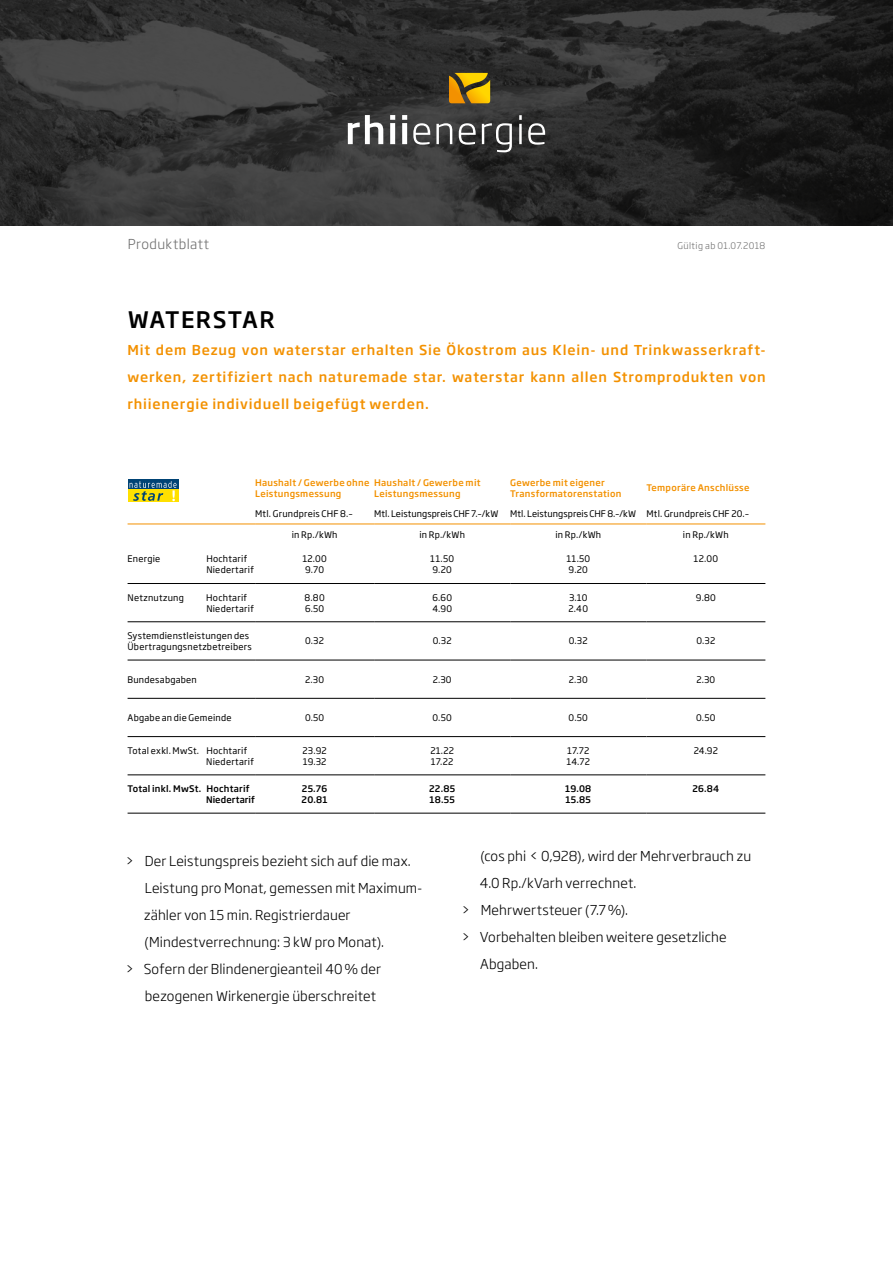
<style>
.page{position:relative;width:893px;height:1263px;background:#fff}
.page>*{position:absolute;margin:0;border:0;box-sizing:border-box;transform-origin:0 0}
.t1{font:500 22.5px "Soho Gothic Pro";letter-spacing:.055em;color:#000}
.t2{font:300 13.5px "Soho Gothic Pro";letter-spacing:.01em;color:#000}
.t3{font:500 13.5px/27px "Soho Gothic Pro";letter-spacing:.06em;color:#f39100;text-align:justify}
.t4{font:300 13.5px "Soho Gothic Pro";letter-spacing:.03em;color:#6e6e6e}
.t5{font:9px/10.8px "Soho Gothic Pro";letter-spacing:.025em;color:#000}
.t6{font:500 9px/10.8px "Soho Gothic Pro";letter-spacing:.03em;color:#f39100}
.t7{font:500 9px/10.8px "Soho Gothic Pro";letter-spacing:.025em;color:#000}
.t8{font:9px "Soho Gothic Pro";letter-spacing:.005em;color:#000}
.t9{font:300 9px "Soho Gothic Pro";letter-spacing:.04em;color:#6e6e6e}
</style>
<div class="page">
<svg style="left:0;top:0;width:893px;height:225px;background:#2e2e2e"></svg>
<svg style="left:448px;top:73px;width:42px;height:30px"></svg>
<svg style="left:348px;top:115px;width:35px;height:29px"></svg>
<svg style="left:390px;top:115px;width:5px;height:29px"></svg>
<svg style="left:402px;top:115px;width:5px;height:29px"></svg>
<svg style="left:413px;top:123px;width:17px;height:22px"></svg>
<svg style="left:436px;top:123px;width:16px;height:21px"></svg>
<svg style="left:459px;top:123px;width:17px;height:22px"></svg>
<svg style="left:482px;top:123px;width:30px;height:29px"></svg>
<hr style="left:519px;top:124px;width:3px;height:20px;background:#fff">
<svg style="left:519px;top:115px;width:3px;height:5px"></svg>
<svg style="left:528px;top:123px;width:17px;height:22px"></svg>
<hr style="left:128px;top:524px;width:127px;height:1px;background:#f39100">
<hr style="left:255px;top:524px;width:119px;height:1px;background:#f39100">
<hr style="left:374px;top:524px;width:136px;height:1px;background:#f39100">
<hr style="left:510px;top:524px;width:136px;height:1px;background:#f39100">
<hr style="left:646px;top:524px;width:119px;height:1px;background:#f39100">
<hr style="left:128px;top:813px;width:127px;height:1px;background:#000">
<hr style="left:255px;top:813px;width:119px;height:1px;background:#000">
<hr style="left:374px;top:813px;width:136px;height:1px;background:#000">
<hr style="left:510px;top:813px;width:136px;height:1px;background:#000">
<hr style="left:646px;top:813px;width:119px;height:1px;background:#000">
<hr style="left:128px;top:621px;width:127px;height:1px;background:#000">
<hr style="left:255px;top:621px;width:119px;height:1px;background:#000">
<hr style="left:374px;top:621px;width:136px;height:1px;background:#000">
<hr style="left:510px;top:621px;width:136px;height:1px;background:#000">
<hr style="left:646px;top:621px;width:119px;height:1px;background:#000">
<hr style="left:128px;top:660px;width:127px;height:1px;background:#000">
<hr style="left:255px;top:660px;width:119px;height:1px;background:#000">
<hr style="left:374px;top:660px;width:136px;height:1px;background:#000">
<hr style="left:510px;top:660px;width:136px;height:1px;background:#000">
<hr style="left:646px;top:660px;width:119px;height:1px;background:#000">
<hr style="left:128px;top:698px;width:127px;height:1px;background:#000">
<hr style="left:255px;top:698px;width:119px;height:1px;background:#000">
<hr style="left:374px;top:698px;width:136px;height:1px;background:#000">
<hr style="left:510px;top:698px;width:136px;height:1px;background:#000">
<hr style="left:646px;top:698px;width:119px;height:1px;background:#000">
<hr style="left:128px;top:736px;width:127px;height:1px;background:#000">
<hr style="left:255px;top:736px;width:119px;height:1px;background:#000">
<hr style="left:374px;top:736px;width:136px;height:1px;background:#000">
<hr style="left:510px;top:736px;width:136px;height:1px;background:#000">
<hr style="left:646px;top:736px;width:119px;height:1px;background:#000">
<hr style="left:128px;top:775px;width:127px;height:1px;background:#000">
<hr style="left:255px;top:775px;width:119px;height:1px;background:#000">
<hr style="left:374px;top:775px;width:136px;height:1px;background:#000">
<hr style="left:510px;top:775px;width:136px;height:1px;background:#000">
<hr style="left:646px;top:775px;width:119px;height:1px;background:#000">
<hr style="left:128px;top:583px;width:127px;height:1px;background:#000">
<hr style="left:255px;top:583px;width:119px;height:1px;background:#000">
<hr style="left:374px;top:583px;width:136px;height:1px;background:#000">
<hr style="left:510px;top:583px;width:136px;height:1px;background:#000">
<hr style="left:646px;top:583px;width:119px;height:1px;background:#000">
<div style="left:128px;top:479px;width:51px;height:24px;background:#ffe000"></div>
<svg style="left:128px;top:480px;width:50px;height:9px"></svg>
<svg style="left:130px;top:481px;width:47px;height:20px"></svg>
<h2 class="t4" style="left:128px;top:233px;width:83px">Produktblatt</h2>
<p class="t9" style="left:677px;top:238px;width:89px">Gültig ab 01.07.2018</p>
<h1 class="t1" style="left:128px;top:302px;width:148px">WATERSTAR</h1>
<h2 class="t3" style="left:128px;top:336px;width:640px">Mit dem Bezug von waterstar erhalten Sie Ökostrom aus Klein- und Trinkwasserkraft&shy;werken, zertifiziert nach naturemade star. waterstar kann allen Stromprodukten von rhiienergie individuell beigefügt werden.</h2>
<p class="t6" style="left:255px;top:477px;width:116px">Haushalt / Gewerbe ohne<br>Leistungsmessung</p>
<p class="t6" style="left:374px;top:477px;width:108px">Haushalt / Gewerbe mit<br>Leistungsmessung</p>
<p class="t6" style="left:510px;top:477px;width:113px">Gewerbe mit eigener<br>Transformatorenstation</p>
<p class="t6" style="left:646px;top:482px;width:105px">Temporäre Anschlüsse</p>
<p class="t5" style="left:255px;top:507px;width:99px">Mtl. Grundpreis CHF 8.–</p>
<p class="t8" style="left:374px;top:506px;width:126px">Mtl. Leistungspreis CHF 7.–/kW</p>
<p class="t5" style="left:510px;top:507px;width:241px">Mtl. Leistungspreis CHF 8.–/kW Mtl. Grundpreis CHF 20.–</p>
<p class="t5" style="left:292px;top:529px;width:47px">in Rp./kWh</p>
<p class="t5" style="left:419px;top:529px;width:47px">in Rp./kWh</p>
<p class="t5" style="left:555px;top:529px;width:47px">in Rp./kWh</p>
<p class="t5" style="left:683px;top:529px;width:47px">in Rp./kWh</p>
<p class="t5" style="left:128px;top:553px;width:34px">Energie</p>
<p class="t5" style="left:206px;top:553px;width:49px">Hochtarif<br>Niedertarif</p>
<p class="t5" style="left:302px;top:553px;width:26px;text-align:center">12.00<br>9.70</p>
<p class="t5" style="left:430px;top:553px;width:25px">11.50<br>9.20</p>
<p class="t5" style="left:566px;top:553px;width:25px">11.50<br>9.20</p>
<p class="t5" style="left:694px;top:553px;width:26px">12.00</p>
<p class="t5" style="left:128px;top:591px;width:58px">Netznutzung</p>
<p class="t5" style="left:206px;top:591px;width:49px">Hochtarif<br>Niedertarif</p>
<p class="t5" style="left:305px;top:591px;width:22px">8.80<br>6.50</p>
<p class="t5" style="left:432px;top:591px;width:21px">6.60<br>4.90</p>
<p class="t5" style="left:569px;top:591px;width:21px">3.10<br>2.40</p>
<p class="t5" style="left:696px;top:591px;width:21px">9.80</p>
<p class="t5" style="left:128px;top:630px;width:126px">Systemdienstleistungen des<br>Übertragungsnetzbetreibers</p>
<p class="t5" style="left:305px;top:635px;width:20px">0.32</p>
<p class="t5" style="left:433px;top:635px;width:20px">0.32</p>
<p class="t5" style="left:569px;top:635px;width:20px">0.32</p>
<p class="t5" style="left:696px;top:635px;width:20px">0.32</p>
<p class="t5" style="left:128px;top:673px;width:71px">Bundesabgaben</p>
<p class="t5" style="left:305px;top:673px;width:20px">2.30</p>
<p class="t5" style="left:433px;top:673px;width:20px">2.30</p>
<p class="t5" style="left:569px;top:673px;width:20px">2.30</p>
<p class="t5" style="left:696px;top:673px;width:20px">2.30</p>
<p class="t5" style="left:128px;top:712px;width:106px">Abgabe an die Gemeinde</p>
<p class="t5" style="left:305px;top:712px;width:21px">0.50</p>
<p class="t5" style="left:433px;top:712px;width:21px">0.50</p>
<p class="t5" style="left:569px;top:712px;width:21px">0.50</p>
<p class="t5" style="left:696px;top:712px;width:21px">0.50</p>
<p class="t5" style="left:206px;top:745px;width:49px;text-indent:-79px">Total exkl. MwSt. Hochtarif<br>Niedertarif</p>
<p class="t5" style="left:303px;top:745px;width:26px">23.92<br>19.32</p>
<p class="t5" style="left:430px;top:745px;width:25px">21.22<br>17.22</p>
<p class="t5" style="left:566px;top:745px;width:25px">17.72<br>14.72</p>
<p class="t5" style="left:694px;top:745px;width:26px">24.92</p>
<p class="t7" style="left:206px;top:783px;width:50px;text-indent:-79px">Total inkl. MwSt. Hochtarif<br>Niedertarif</p>
<p class="t7" style="left:302px;top:783px;width:27px">25.76<br>20.81</p>
<p class="t7" style="left:429px;top:783px;width:27px">22.85<br>18.55</p>
<p class="t7" style="left:565px;top:783px;width:28px">19.08<br>15.85</p>
<p class="t7" style="left:692px;top:783px;width:28px">26.84</p>
<h2 class="t2" style="left:125px;top:851px;width:287px">&gt; Der Leistungspreis bezieht sich auf die max.</h2>
<h2 class="t2" style="left:145px;top:878px;width:279px">Leistung pro Monat, gemessen mit Maximum-</h2>
<h2 class="t2" style="left:144px;top:905px;width:208px">zähler von 15 min. Registrierdauer</h2>
<h2 class="t2" style="left:145px;top:932px;width:241px">(Mindestverrechnung: 3 kW pro Monat).</h2>
<h2 class="t2" style="left:125px;top:959px;width:257px">&gt; Sofern der Blindenergieanteil 40% der</h2>
<h2 class="t2" style="left:145px;top:986px;width:233px">bezogenen Wirkenergie überschreitet</h2>
<h2 class="t2" style="left:480px;top:845px;width:272px">(cos phi &lt; 0,928), wird der Mehrverbrauch zu</h2>
<h2 class="t2" style="left:480px;top:872px;width:158px">4.0 Rp./kVarh verrechnet.</h2>
<h2 class="t2" style="left:461px;top:899px;width:169px">&gt; Mehrwertsteuer (7.7%).</h2>
<h2 class="t2" style="left:461px;top:926px;width:267px">&gt; Vorbehalten bleiben weitere gesetzliche</h2>
<h2 class="t2" style="left:480px;top:953px;width:59px">Abgaben.</h2>
</div>
